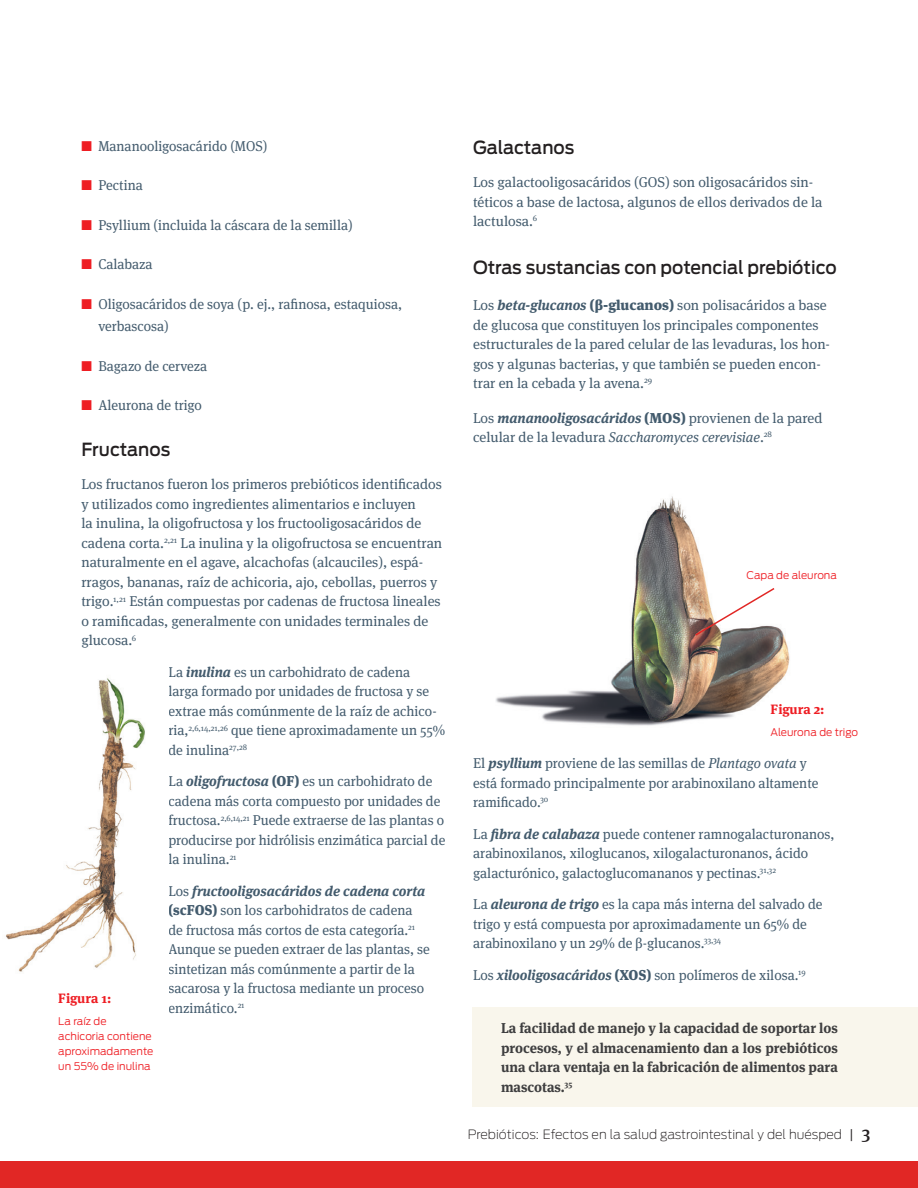
<style>
.page{position:relative;width:918px;height:1188px;background:#fff}
.page>*{position:absolute;margin:0;border:0;box-sizing:border-box;transform-origin:0 0}
.t1{font:500 18px "Ford Antenna";color:#231f20}
.t2{font:14.25px/19.5px "Meta Serif Pro";color:#435b6d}
.Texto_B{font:700 14.25px/19.5px "Meta Serif Pro";color:#3e3e3f;text-align:justify}
.Body_-_Meta{font:700 13.5px "Meta Serif Pro";letter-spacing:-.005em;color:#ee1d23}
.t3{font:200 12.75px "Ford Antenna";color:#231f20}
.Body_-_Meta-2{font:300 10.5px/15px "Ford Antenna";color:#ee1d23}
.s1{color:#ee1d23}
.s2{font-weight:700;font-style:italic}
.s3{font-weight:900}
.s4{font-style:italic}
.s5{font-weight:300}
.s6{font-family:"Meta Serif Pro";font-weight:500;font-size:18px}
</style>
<div class="page">
<div style="left:0;top:1161px;width:918px;height:27px;background:#e12725"></div>
<div style="left:472px;top:1007px;width:446px;height:100px;background:#f9f6ec"></div>
<img style="left:495px;top:496px;width:295px;height:230px">
<svg style="left:694px;top:586px;width:82px;height:51px"></svg>
<img style="left:6px;top:678px;width:139px;height:294px">
<p class="t2" style="left:81px;top:135px;width:188px"><span class="s1">■</span> Mananooligosacárido (MOS)</p>
<p class="t2" style="left:81px;top:175px;width:63px"><span class="s1">■</span> Pectina</p>
<p class="t2" style="left:81px;top:214px;width:273px"><span class="s1">■</span> Psyllium (incluida la cáscara de la semilla)</p>
<p class="t2" style="left:81px;top:254px;width:73px"><span class="s1">■</span> Calabaza</p>
<p class="t2" style="left:98px;top:292px;width:305px;line-height:22.5px;text-indent:-17px"><span class="s1">■</span> Oligosacáridos de soya (p. ej., rafinosa, estaquiosa, verbascosa)</p>
<p class="t2" style="left:81px;top:355px;width:127px"><span class="s1">■</span> Bagazo de cerveza</p>
<p class="t2" style="left:81px;top:395px;width:122px"><span class="s1">■</span> Aleurona de trigo</p>
<h2 class="t1" style="left:81px;top:434px;width:90px">Fructanos</h2>
<p class="t2" style="left:81px;top:474px;width:362px">Los fructanos fueron los primeros prebióticos identificados y utilizados como ingredientes alimentarios e incluyen<br>la inulina, la oligofructosa y los fructooligosacáridos de cadena corta.<sup>2,21</sup> La inulina y la oligofructosa se encuentran naturalmente en el agave, alcachofas (alcauciles), espá&shy;rragos, bananas, raíz de achicoria, ajo, cebollas, puerros y trigo.<sup>1,21</sup> Están compuestas por cadenas de fructosa lineales o ramificadas, generalmente con unidades terminales de glucosa.<sup>6</sup></p>
<p class="t2" style="left:168px;top:662px;width:278px">La <span class="s2">inulina</span> es un carbohidrato de cadena<br>larga formado por unidades de fructosa y se extrae más comúnmente de la raíz de achico&shy;ria,<sup>2,6,14,21,26</sup> que tiene aproximadamente un 55% de inulina<sup>27,28</sup></p>
<p class="t2" style="left:168px;top:771px;width:278px">La <span class="s2">oligofructosa</span> <span class="s3">(OF)</span> es un carbohidrato de cadena más corta compuesto por unidades de fructosa.<sup>2,6,14,21</sup> Puede extraerse de las plantas o producirse por hidrólisis enzimática parcial de la inulina.<sup>21</sup></p>
<p class="t2" style="left:168px;top:881px;width:263px">Los <span class="s2">fructooligosacáridos de cadena corta </span><span class="s3">(scFOS)</span> son los carbohidratos de cadena de fructosa más cortos de esta categoría.<sup>21<br></sup>Aunque se pueden extraer de las plantas, se sintetizan más comúnmente a partir de la sacarosa y la fructosa mediante un proceso enzimático.<sup>21</sup></p>
<p class="Body_-_Meta" style="left:58px;top:988px;width:55px">Figura 1:</p>
<p class="Body_-_Meta-2" style="left:58px;top:1013px;width:96px">La raíz de achicoria contiene aproximadamente un 55% de inulina</p>
<h2 class="t1" style="left:473px;top:132px;width:103px">Galactanos</h2>
<p class="t2" style="left:473px;top:172px;width:351px">Los galactooligosacáridos (GOS) son oligosacáridos sin&shy;téticos a base de lactosa, algunos de ellos derivados de la lactulosa.<sup>6</sup></p>
<h2 class="t1" style="left:473px;top:252px;width:365px">Otras sustancias con potencial prebiótico</h2>
<p class="t2" style="left:473px;top:295px;width:358px">Los <span class="s2">beta-glucanos</span> <span class="s3">(β-glucanos)</span> son polisacáridos a base de glucosa que constituyen los principales componentes estructurales de la pared celular de las levaduras, los hon&shy;gos y algunas bacterias, y que también se pueden encon&shy;trar en la cebada y la avena.<sup>29</sup></p>
<p class="t2" style="left:473px;top:407px;width:351px">Los <span class="s2">mananooligosacáridos</span> <span class="s3">(MOS)</span> provienen de la pared celular de la levadura <span class="s4">Saccharomyces cerevisiae</span>.<sup>28</sup></p>
<p class="Body_-_Meta-2" style="left:747px;top:567px;width:92px">Capa de aleurona</p>
<p class="Body_-_Meta" style="left:771px;top:698px;width:55px">Figura 2:</p>
<p class="Body_-_Meta-2" style="left:771px;top:723px;width:89px">Aleurona de trigo</p>
<p class="t2" style="left:473px;top:753px;width:347px">El <span class="s2">psyllium</span> proviene de las semillas de <span class="s4">Plantago ovata</span> y está formado principalmente por arabinoxilano altamente ramificado.<sup>30</sup></p>
<p class="t2" style="left:473px;top:823px;width:363px">La <span class="s2">fibra de calabaza</span> puede contener ramnogalacturonanos, arabinoxilanos, xiloglucanos, xilogalacturonanos, ácido galacturónico, galactoglucomananos y pectinas.<sup>31,32</sup></p>
<p class="t2" style="left:473px;top:894px;width:351px">La <span class="s2">aleurona de trigo</span> es la capa más interna del salvado de trigo y está compuesta por aproximadamente un 65% de arabinoxilano y un 29% de β-glucanos.<sup>33,34</sup></p>
<p class="t2" style="left:473px;top:964px;width:334px">Los <span class="s2">xilooligosacáridos</span> <span class="s3">(XOS)</span> son polímeros de xilosa.<sup>19</sup></p>
<p class="Texto_B" style="left:501px;top:1017px;width:338px">La facilidad de manejo y la capacidad de soportar los procesos, y el almacenamiento dan a los prebióticos una clara ventaja en la fabricación de alimentos para mascotas.<sup>35</sup></p>
<p class="t3" style="left:468px;top:1124px;width:404px">Prebióticos: Efectos en la salud gastrointestinal y del huésped <span class="s5">|</span> <span class="s6">3</span></p>
</div>
